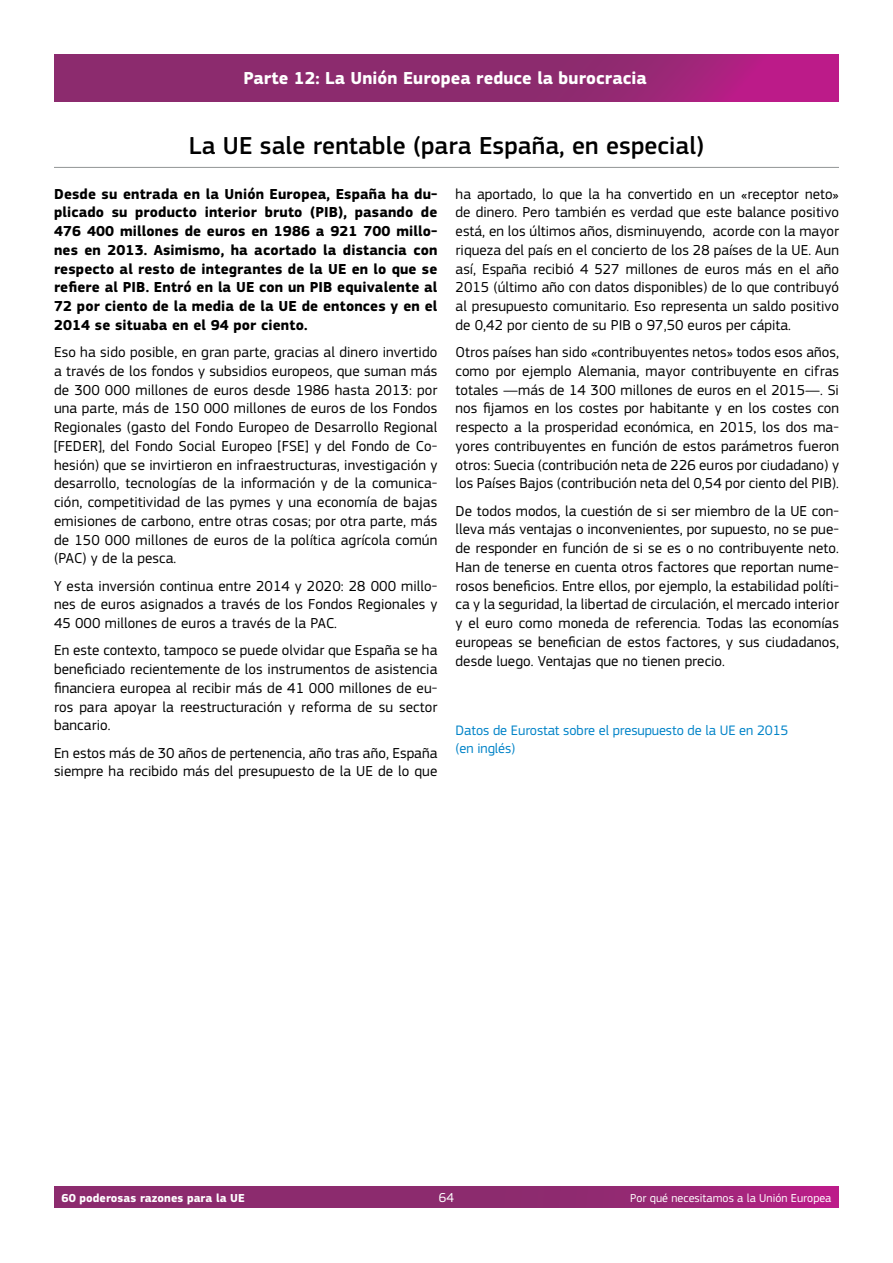
<style>
.page{position:relative;width:893px;height:1263px;background:#fff}
.page>*{position:absolute;margin:0;border:0;box-sizing:border-box;transform-origin:0 0}
.t1{font:500 25.5px "PF Square Sans Pro";letter-spacing:.005em;color:#000}
.t2{font:700 18px "PF Square Sans Pro";letter-spacing:.005em;color:#fff}
.t3{font:15px/18.8px "PF Square Sans Pro";letter-spacing:.005em;color:#000;text-align:justify}
.t4{font:700 15px/18.8px "PF Square Sans Pro";letter-spacing:.01em;color:#000;text-align:justify}
.t5{font:14.25px/17.1px "PF Square Sans Pro";letter-spacing:-.005em;color:#0083c8}
.t6{font:13.5px "PF Square Sans Pro";color:#fff}
.t7{font:12px "PF Square Sans Pro";letter-spacing:.005em;color:#fff}
.t8{font:700 12px "PF Square Sans Pro";letter-spacing:.005em;color:#fff}
</style>
<div class="page">
<svg style="left:55px;top:1187px;width:783px;height:20px;background:#932872"></svg>
<svg style="left:55px;top:55px;width:783px;height:47px;background:#952873"></svg>
<hr style="left:54px;top:167px;width:785px;height:1px;background:#919495">
<p class="t2" style="left:243px;top:67px;width:405px">Parte 12: La Unión Europea reduce la burocracia</p>
<h1 class="t1" style="left:189px;top:131px;width:517px">La UE sale rentable (para España, en especial)</h1>
<p class="t4" style="left:54px;top:185px;width:385px">Desde su entrada en la Unión Europea, España ha du&shy;plicado su producto interior bruto (PIB), pasando de 476 400 millones de euros en 1986 a 921 700 millo&shy;nes en 2013. Asimismo, ha acortado la distancia con respecto al resto de integrantes de la UE en lo que se refiere al PIB. Entró en la UE con un PIB equivalente al 72 por ciento de la media de la UE de entonces y en el 2014 se situaba en el 94 por ciento.</p>
<p class="t3" style="left:54px;top:343px;width:385px">Eso ha sido posible, en gran parte, gracias al dinero invertido a través de los fondos y subsidios europeos, que suman más de 300 000 millones de euros desde 1986 hasta 2013: por una parte, más de 150 000 millones de euros de los Fondos Regionales (gasto del Fondo Europeo de Desarrollo Regional [FEDER], del Fondo Social Europeo [FSE] y del Fondo de Co&shy;hesión) que se invirtieron en infraestructuras, investigación y desarrollo, tecnologías de la información y de la comunica&shy;ción, competitividad de las pymes y una economía de bajas emisiones de carbono, entre otras cosas; por otra parte, más de 150 000 millones de euros de la política agrícola común (PAC) y de la pesca.</p>
<p class="t3" style="left:54px;top:576px;width:385px">Y esta inversión continua entre 2014 y 2020: 28 000 millo&shy;nes de euros asignados a través de los Fondos Regionales y 45 000 millones de euros a través de la PAC.</p>
<p class="t3" style="left:54px;top:641px;width:385px">En este contexto, tampoco se puede olvidar que España se ha beneficiado recientemente de los instrumentos de asistencia financiera europea al recibir más de 41 000 millones de eu&shy;ros para apoyar la reestructuración y reforma de su sector bancario.</p>
<p class="t3" style="left:54px;top:743px;width:385px">En estos más de 30 años de pertenencia, año tras año, España siempre ha recibido más del presupuesto de la UE de lo que</p>
<p class="t3" style="left:456px;top:184px;width:385px">ha aportado, lo que la ha convertido en un «receptor neto» de dinero. Pero también es verdad que este balance positivo está, en los últimos años, disminuyendo, acorde con la mayor riqueza del país en el concierto de los 28 países de la UE. Aun así, España recibió 4 527 millones de euros más en el año 2015 (último año con datos disponibles) de lo que contribuyó al presupuesto comunitario. Eso representa un saldo positivo de 0,42 por ciento de su PIB o 97,50 euros per cápita.</p>
<p class="t3" style="left:456px;top:343px;width:385px">Otros países han sido «contribuyentes netos» todos esos años, como por ejemplo Alemania, mayor contribuyente en cifras totales —más de 14 300 millones de euros en el 2015—. Si nos fijamos en los costes por habitante y en los costes con respecto a la prosperidad económica, en 2015, los dos ma&shy;yores contribuyentes en función de estos parámetros fueron otros: Suecia (contribución neta de 226 euros por ciudadano) y los Países Bajos (contribución neta del 0,54 por ciento del PIB).</p>
<p class="t3" style="left:456px;top:501px;width:385px">De todos modos, la cuestión de si ser miembro de la UE con&shy;lleva más ventajas o inconvenientes, por supuesto, no se pue&shy;de responder en función de si se es o no contribuyente neto.<br>Han de tenerse en cuenta otros factores que reportan nume&shy;rosos beneficios. Entre ellos, por ejemplo, la estabilidad políti&shy;ca y la seguridad, la libertad de circulación, el mercado interior y el euro como moneda de referencia. Todas las economías europeas se benefician de estos factores, y sus ciudadanos, desde luego. Ventajas que no tienen precio.</p>
<p class="t5" style="left:456px;top:722px;width:334px">Datos de Eurostat sobre el presupuesto de la UE en 2015 (en inglés)</p>
<p class="t8" style="left:62px;top:1190px;width:185px">60 poderosas razones para la UE</p>
<p class="t6" style="left:439px;top:1190px;width:17px">64</p>
<p class="t7" style="left:630px;top:1190px;width:203px">Por qué necesitamos a la Unión Europea</p>
</div>
